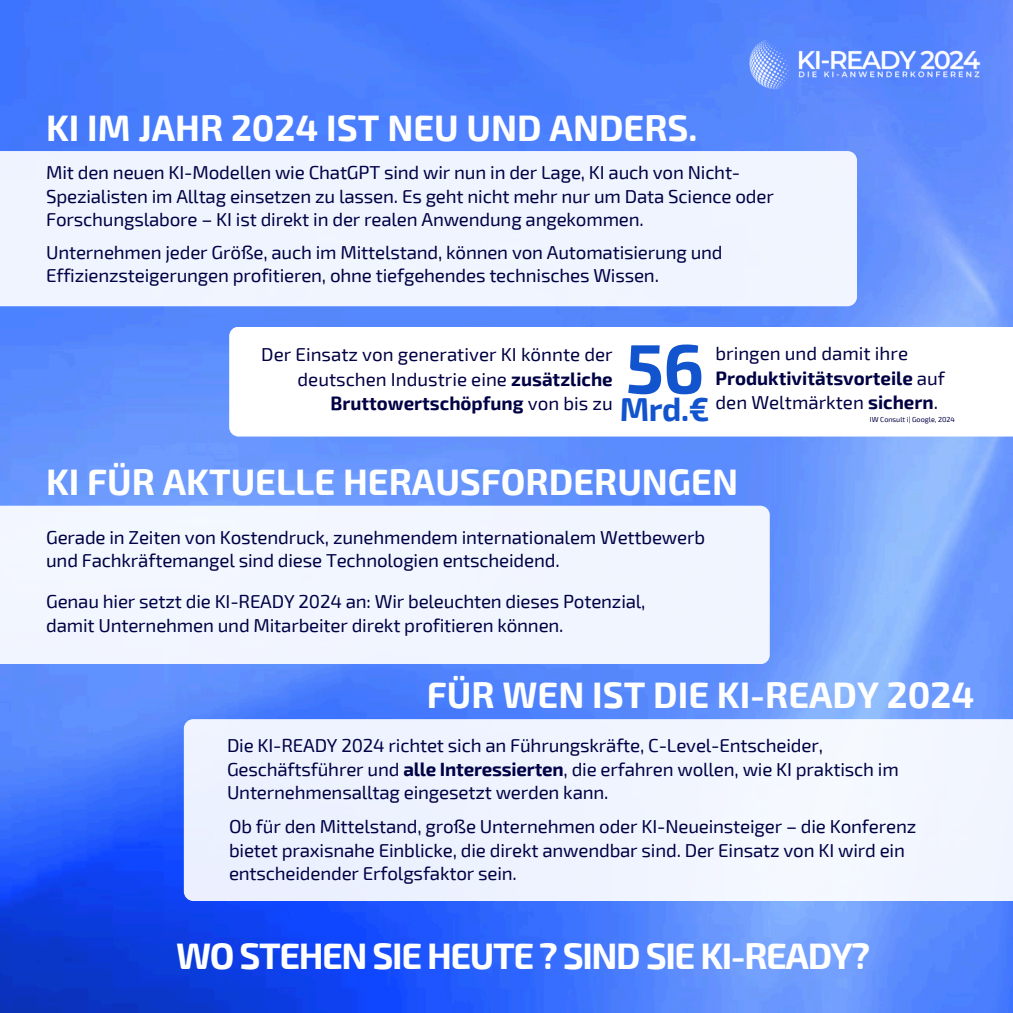
<style>
.page{position:relative;width:1013px;height:1013px;background:#fff}
.page>*{position:absolute;margin:0;border:0;box-sizing:border-box;transform-origin:0 0}
.t1{font:700 69.75px "Exo 2";color:#1254cd}
.t2{font:700 36.12px "Exo 2";color:#fff}
.t3{font:700 36.12px "Exo 2";letter-spacing:-.04em;color:#fff}
.t4{font:700 32.5px "Exo 2";color:#1254cd}
.t5{font:18.75px/23.5px "Exo 2";letter-spacing:-.01em;color:#000144}
.t6{font:7.25px "Exo 2";color:#000144}
.s1{font-weight:700}
</style>
<div class="page">
<img style="left:0;top:0;width:1012px;height:1012px">
<img style="left:739px;top:25px;width:248px;height:76px">
<div style="left:0;top:151px;width:857px;height:155px;background:#f0f4ff"></div>
<svg style="left:229px;top:327px;width:783px;height:109px"></svg>
<div style="left:0;top:505px;width:769px;height:159px;background:#f2f5ff"></div>
<div style="left:184px;top:719px;width:828px;height:182px;background:#f0f4ff"></div>
<h2 class="t2" style="left:46px;top:106px;width:653px">KI IM JAHR 2024 IST NEU UND ANDERS.</h2>
<p class="t5" style="left:46px;top:161px;width:729px">Mit den neuen KI-Modellen wie ChatGPT sind wir nun in der Lage, KI auch von Nicht-<br>Spezialisten im Alltag einsetzen zu lassen. Es geht nicht mehr nur um Data Science oder<br>Forschungslabore – KI ist direkt in der realen Anwendung angekommen.</p>
<p class="t5" style="left:46px;top:241px;width:678px">Unternehmen jeder Größe, auch im Mittelstand, können von Automatisierung und<br>Effizienzsteigerungen profitieren, ohne tiefgehendes technisches Wissen.</p>
<h1 class="t1" style="left:625px;top:327px;width:80px">56</h1>
<h3 class="t4" style="left:619px;top:390px;width:91px">Mrd.€</h3>
<p class="t5" style="left:261px;top:343px;width:353px;line-height:24.4px;text-align:right">Der Einsatz von generativer KI könnte der deutschen Industrie eine <span class="s1">zusätzliche<br>Bruttowertschöpfung</span> von bis zu</p>
<p class="t5" style="left:715px;top:342px;width:231px;line-height:24.4px">bringen und damit ihre<br><span class="s1">Produktivitätsvorteile</span> auf den Weltmärkten <span class="s1">sichern</span>.</p>
<p class="t6" style="left:869px;top:415px;width:87px">IW Consult i| Google, 2024</p>
<h2 class="t2" style="left:46px;top:461px;width:693px">KI FÜR AKTUELLE HERAUSFORDERUNGEN</h2>
<p class="t5" style="left:46px;top:525px;width:660px">Gerade in Zeiten von Kostendruck, zunehmendem internationalem Wettbewerb und Fachkräftemangel sind diese Technologien entscheidend.</p>
<p class="t5" style="left:46px;top:590px;width:601px">Genau hier setzt die KI-READY 2024 an: Wir beleuchten dieses Potenzial, damit Unternehmen und Mitarbeiter direkt profitieren können.</p>
<h2 class="t2" style="left:427px;top:674px;width:549px">FÜR WEN IST DIE KI-READY 2024</h2>
<p class="t5" style="left:227px;top:733px;width:673px;line-height:23.9px">Die KI-READY 2024 richtet sich an Führungskräfte, C-Level-Entscheider,<br>Geschäftsführer und <span class="s1">alle Interessierten</span>, die erfahren wollen, wie KI praktisch im<br>Unternehmensalltag eingesetzt werden kann.</p>
<p class="t5" style="left:229px;top:815px;width:688px">Ob für den Mittelstand, große Unternehmen oder KI-Neueinsteiger – die Konferenz bietet praxisnahe Einblicke, die direkt anwendbar sind. Der Einsatz von KI wird ein entscheidender Erfolgsfaktor sein.</p>
<h2 class="t3" style="left:176px;top:934px;width:695px">WO STEHEN SIE HEUTE ? SIND SIE KI-READY?</h2>
</div>
